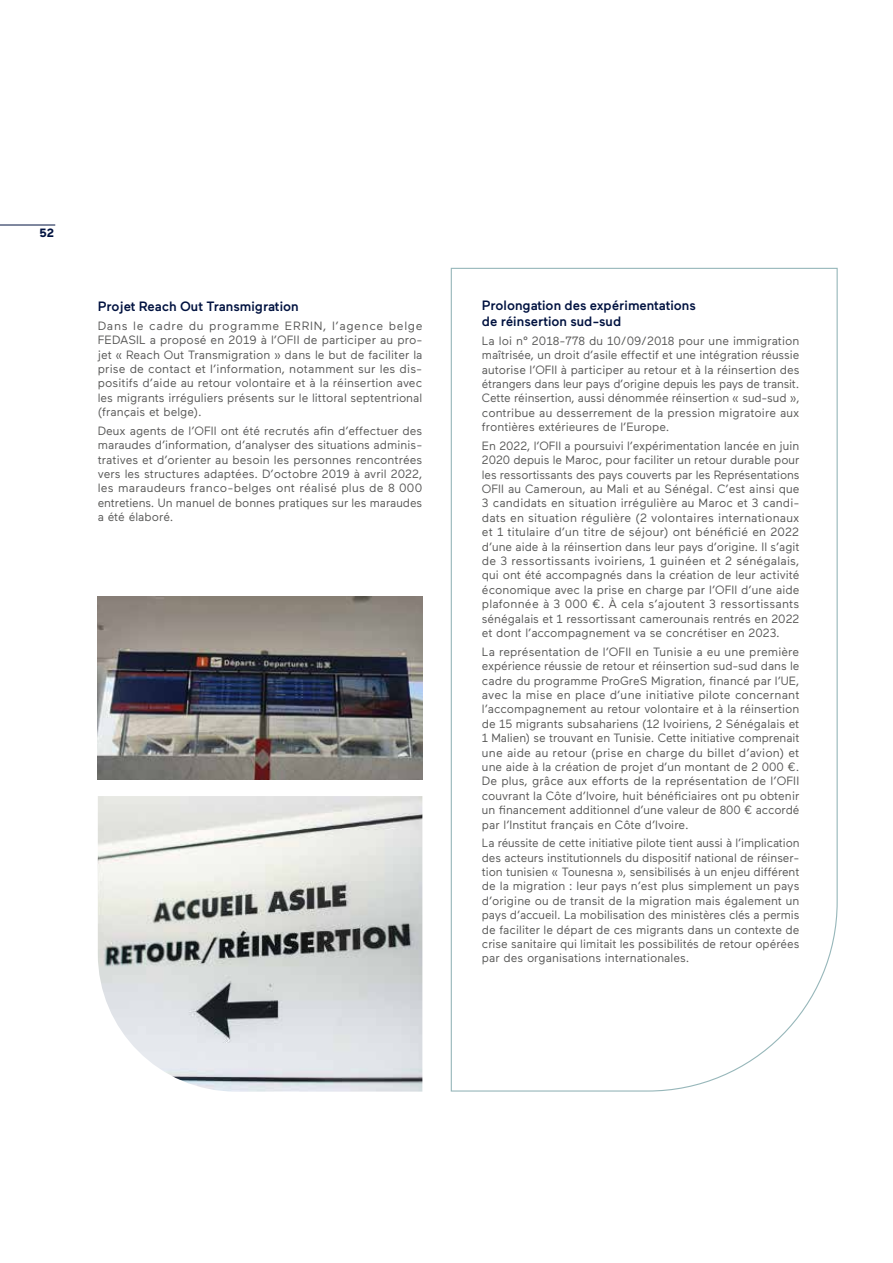
<style>
.page{position:relative;width:893px;height:1263px;background:#fff}
.page>*{position:absolute;margin:0;border:0;box-sizing:border-box;transform-origin:0 0}
.t1{font:500 13.5px/16.2px "Maax";color:#011240}
.t2{font:12px/14.4px "Maax";color:#575756;text-align:justify}
.t3{font:700 12px "Maax";color:#011240}
</style>
<div class="page">
<hr style="left:0;top:225px;width:55px;height:1px;background:#011240">
<img style="left:98px;top:597px;width:324px;height:182px">
<svg style="left:450px;top:267px;width:388px;height:825px"></svg>
<img style="left:98px;top:796px;width:324px;height:295px">
<p class="t3" style="left:39px;top:226px;width:16px">52</p>
<p class="t1" style="left:98px;top:298px;width:202px">Projet Reach Out Transmigration</p>
<p class="t2" style="left:98px;top:319px;width:326px">Dans le cadre du programme ERRIN, l’agence belge FEDASIL a proposé en 2019 à l’OFII de participer au pro&shy;jet « Reach Out Transmigration » dans le but de faciliter la prise de contact et l’information, notamment sur les dis&shy;positifs d’aide au retour volontaire et à la réinsertion avec les migrants irréguliers présents sur le littoral septentrional (français et belge).</p>
<p class="t2" style="left:98px;top:424px;width:326px">Deux agents de l’OFII ont été recrutés afin d’effectuer des maraudes d’information, d’analyser des situations adminis&shy;tratives et d’orienter au besoin les personnes rencontrées vers les structures adaptées. D’octobre 2019 à avril 2022, les maraudeurs franco-belges ont réalisé plus de 8 000 entretiens. Un manuel de bonnes pratiques sur les maraudes a été élaboré.</p>
<p class="t1" style="left:482px;top:297px;width:215px">Prolongation des expérimentations de réinsertion sud-sud</p>
<p class="t2" style="left:482px;top:334px;width:319px">La loi n° 2018-778 du 10/09/2018 pour une immigration maîtrisée, un droit d’asile effectif et une intégration réussie autorise l’OFII à participer au retour et à la réinsertion des étrangers dans leur pays d’origine depuis les pays de transit.<br>Cette réinsertion, aussi dénommée réinsertion « sud-sud », contribue au desserrement de la pression migratoire aux frontières extérieures de l’Europe.</p>
<p class="t2" style="left:482px;top:439px;width:319px">En 2022, l’OFII a poursuivi l’expérimentation lancée en juin 2020 depuis le Maroc, pour faciliter un retour durable pour les ressortissants des pays couverts par les Représentations OFII au Cameroun, au Mali et au Sénégal. C’est ainsi que 3 candidats en situation irrégulière au Maroc et 3 candi&shy;dats en situation régulière (2 volontaires internationaux et 1 titulaire d’un titre de séjour) ont bénéficié en 2022 d’une aide à la réinsertion dans leur pays d’origine. Il s’agit de 3 ressortissants ivoiriens, 1 guinéen et 2 sénégalais, qui ont été accompagnés dans la création de leur activité économique avec la prise en charge par l’OFII d’une aide plafonnée à 3 000 €. À cela s’ajoutent 3 ressortissants sénégalais et 1 ressortissant camerounais rentrés en 2022 et dont l’accompagnement va se concrétiser en 2023.</p>
<p class="t2" style="left:482px;top:644px;width:319px">La représentation de l’OFII en Tunisie a eu une première expérience réussie de retour et réinsertion sud-sud dans le cadre du programme ProGreS Migration, financé par l’UE, avec la mise en place d’une initiative pilote concernant l’accompagnement au retour volontaire et à la réinsertion de 15 migrants subsahariens (12 Ivoiriens, 2 Sénégalais et 1 Malien) se trouvant en Tunisie. Cette initiative comprenait une aide au retour (prise en charge du billet d’avion) et une aide à la création de projet d’un montant de 2 000 €.<br>De plus, grâce aux efforts de la représentation de l’OFII couvrant la Côte d’Ivoire, huit bénéficiaires ont pu obtenir un financement additionnel d’une valeur de 800 € accordé par l’Institut français en Côte d’Ivoire.</p>
<p class="t2" style="left:482px;top:836px;width:319px">La réussite de cette initiative pilote tient aussi à l’implication des acteurs institutionnels du dispositif national de réinser&shy;tion tunisien « Tounesna », sensibilisés à un enjeu différent de la migration : leur pays n’est plus simplement un pays d’origine ou de transit de la migration mais également un pays d’accueil. La mobilisation des ministères clés a permis de faciliter le départ de ces migrants dans un contexte de crise sanitaire qui limitait les possibilités de retour opérées par des organisations internationales.</p>
</div>
